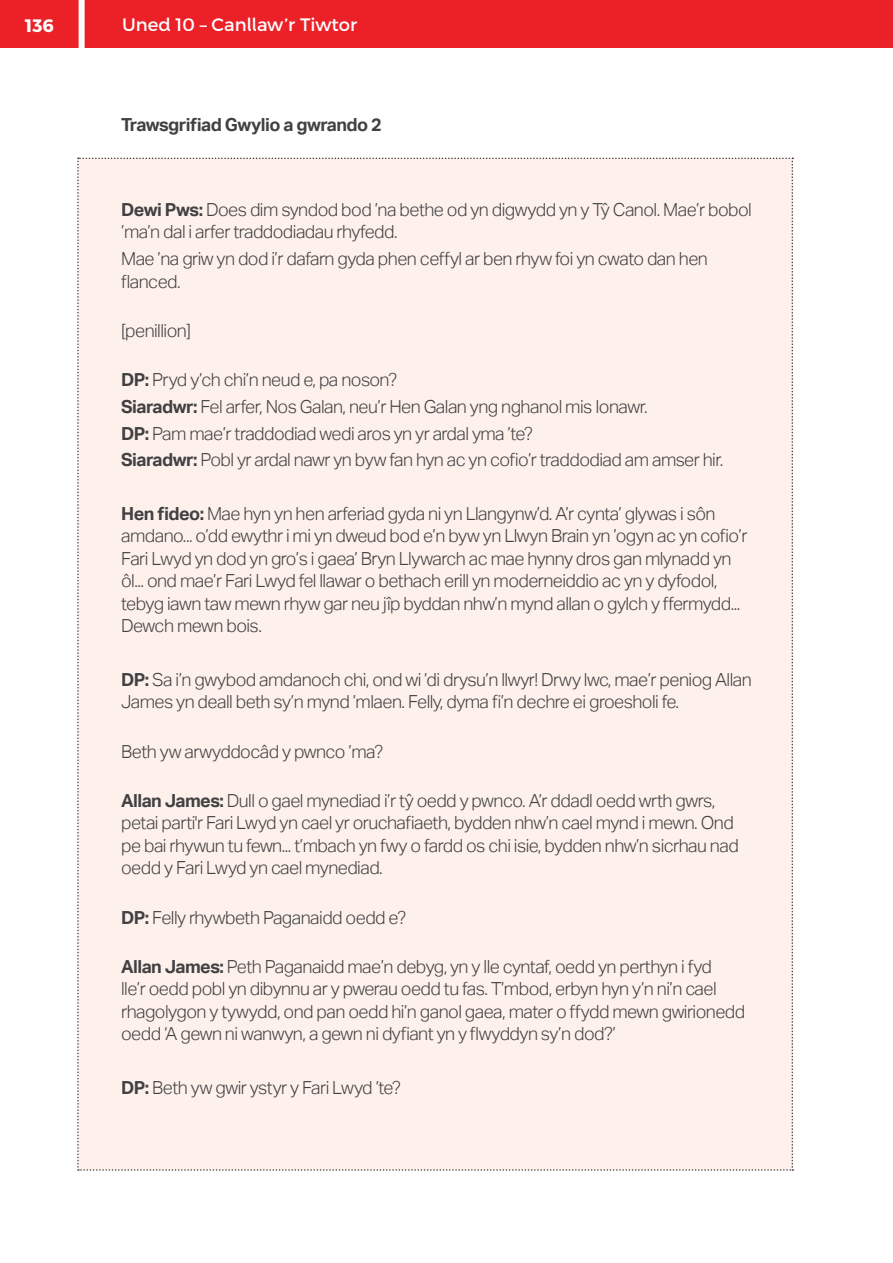
<style>
.page{position:relative;width:893px;height:1263px;background:#fff}
.page>*{position:absolute;margin:0;border:0;box-sizing:border-box;transform-origin:0 0}
.t1{font:300 18px/22.5px "Aktiv Grotesk";letter-spacing:-.03em;color:#414042}
.t2{font:700 18px "Aktiv Grotesk";letter-spacing:-.03em;color:#414042}
.t3{font:18px "Cymraeg";color:#fff}
.t4{font:700 18px "Cymraeg";color:#fff}
.s1{font-weight:700}
</style>
<div class="page">
<div style="left:0;top:0;width:893px;height:48px;background:#ec2027"></div>
<div style="left:79px;top:0;width:6px;height:60px;background:#fff"></div>
<div style="left:77px;top:158px;width:716px;height:1013px;background:#fef1eb"></div>
<p class="t4" style="left:25px;top:14px;width:31px">136</p>
<p class="t3" style="left:122px;top:14px;width:236px">Uned 10 – Canllaw’r Tiwtor</p>
<p class="t2" style="left:121px;top:114px;width:262px">Trawsgrifiad Gwylio a gwrando 2</p>
<p class="t1" style="left:121px;top:198px;width:632px"><span class="s1">Dewi Pws:</span> Does dim syndod bod ’na bethe od yn digwydd yn y Tŷ Canol. Mae’r bobol ’ma’n dal i arfer traddodiadau rhyfedd.</p>
<p class="t1" style="left:121px;top:248px;width:588px">Mae ’na griw yn dod i’r dafarn gyda phen ceffyl ar ben rhyw foi yn cwato dan hen flanced.</p>
<p class="t1" style="left:121px;top:319px;width:71px">[penillion]</p>
<p class="t1" style="left:121px;top:367px;width:604px;line-height:26.7px"><span class="s1">DP:</span> Pryd y’ch chi’n neud e, pa noson?<br><span class="s1">Siaradwr:</span> Fel arfer, Nos Galan, neu’r Hen Galan yng nghanol mis Ionawr.<br><span class="s1">DP:</span> Pam mae’r traddodiad wedi aros yn yr ardal yma ’te?<br><span class="s1">Siaradwr:</span> Pobl yr ardal nawr yn byw fan hyn ac yn cofio’r traddodiad am amser hir.</p>
<p class="t1" style="left:121px;top:502px;width:628px"><span class="s1">Hen fideo:</span> Mae hyn yn hen arferiad gyda ni yn Llangynw’d. A’r cynta’ glywas i sôn amdano... o’dd ewythr i mi yn dweud bod e’n byw yn Llwyn Brain yn ’ogyn ac yn cofio’r Fari Lwyd yn dod yn gro’s i gaea’ Bryn Llywarch ac mae hynny dros gan mlynadd yn ôl... ond mae’r Fari Lwyd fel llawar o bethach erill yn moderneiddio ac yn y dyfodol, tebyg iawn taw mewn rhyw gar neu jîp byddan nhw’n mynd allan o gylch y ffermydd...<br>Dewch mewn bois.</p>
<p class="t1" style="left:121px;top:668px;width:632px"><span class="s1">DP:</span> Sa i’n gwybod amdanoch chi, ond wi ’di drysu’n llwyr! Drwy lwc, mae’r peniog Allan<br>James yn deall beth sy’n mynd ’mlaen. Felly, dyma fi’n dechre ei groesholi fe.</p>
<p class="t1" style="left:121px;top:740px;width:264px">Beth yw arwyddocâd y pwnco ’ma?</p>
<p class="t1" style="left:121px;top:789px;width:619px"><span class="s1">Allan James:</span> Dull o gael mynediad i’r tŷ oedd y pwnco. A’r ddadl oedd wrth gwrs, petai parti'r Fari Lwyd yn cael yr oruchafiaeth, bydden nhw’n cael mynd i mewn. Ond pe bai rhywun tu fewn... t’mbach yn fwy o fardd os chi isie, bydden nhw’n sicrhau nad oedd y Fari Lwyd yn cael mynediad.</p>
<p class="t1" style="left:121px;top:906px;width:287px"><span class="s1">DP:</span> Felly rhywbeth Paganaidd oedd e?</p>
<p class="t1" style="left:121px;top:955px;width:626px"><span class="s1">Allan James:</span> Peth Paganaidd mae’n debyg, yn y lle cyntaf, oedd yn perthyn i fyd<br>lle’r oedd pobl yn dibynnu ar y pwerau oedd tu fas. T’mbod, erbyn hyn y’n ni’n cael rhagolygon y tywydd, ond pan oedd hi’n ganol gaea, mater o ffydd mewn gwirionedd oedd ‘A gewn ni wanwyn, a gewn ni dyfiant yn y flwyddyn sy’n dod?’</p>
<p class="t1" style="left:121px;top:1076px;width:282px"><span class="s1">DP:</span> Beth yw gwir ystyr y Fari Lwyd ’te?</p>
</div>
